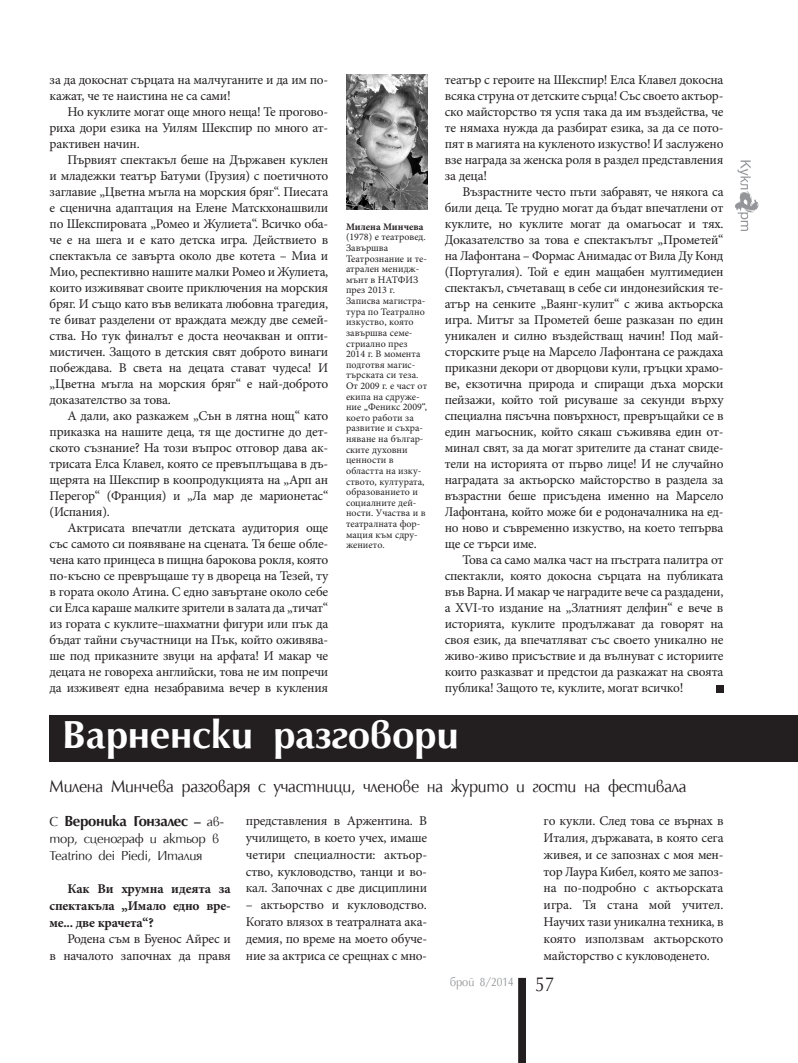
<style>
.page{position:relative;width:798px;height:1063px;background:#fff}
.page>*{position:absolute;margin:0;border:0;box-sizing:border-box;transform-origin:0 0}
.t1{font:700 40px "Opal Bulgarian CYR";color:#fff}
.t2{font:17.5px "Opal Bulgarian CYR";letter-spacing:-.02em;color:#231f20;scale:.95 1}
.t3{font:700 15px "Opal Bulgarian CYR";letter-spacing:-.02em;color:#231f20}
.t4{font:13.38px/16px "Minion Pro";letter-spacing:-.02em;color:#231f20;text-align:justify}
.t5{font:700 13.38px/16.8px "Minion Pro";letter-spacing:-.01em;color:#231f20;text-align:justify}
.t6{font:13.38px/16.8px "Opal Bulgarian CYR";letter-spacing:-.02em;color:#231f20}
.t7{font:12.5px "Opal Bulgarian CYR";color:#939598;scale:.9 1}
.t8{font:10px/10.6px "Minion Pro";color:#231f20}
.t9{font:700 10px "Minion Pro";color:#231f20}
.s1{font-weight:400;font-size:13.38px}
.s2{font-size:21.25px;color:#231f20}
</style>
<div class="page">
<svg style="left:735px;top:161px;width:23px;height:70px"></svg>
<div style="left:518px;top:978px;width:7px;height:85px;background:#231f20"></div>
<img style="left:346px;top:74px;width:81px;height:136px">
<div style="left:715px;top:686px;width:8px;height:7px;background:#231f20"></div>
<div style="left:49px;top:715px;width:748px;height:47px;background:#231f20"></div>
<p class="t4" style="left:50px;top:72px;width:280px">за да докоснат сърцата на малчуганите и да им по&shy;кажат, че те наистина не са сами!</p>
<p class="t4" style="left:50px;top:104px;width:280px;text-indent:18px">Но куклите могат още много неща! Те прогово&shy;риха дори езика на Уилям Шекспир по много ат&shy;рактивен начин.</p>
<p class="t4" style="left:50px;top:152px;width:280px;text-indent:18px">Първият спектакъл беше на Държавен куклен и младежки театър Батуми (Грузия) с поетичното заглавие „Цветна мъгла на морския бряг“. Пиесата е сценична адаптация на Елене Матскхонашвили по Шекспировата „Ромео и Жулиета“. Всичко оба&shy;че е на шега и е като детска игра. Действието в спектакъла се завърта около две котета – Миа и Мио, респективно нашите малки Ромео и Жулиета, които изживяват своите приключения на морския бряг. И също като във великата любовна трагедия, те биват разделени от враждата между две семей&shy;ства. Но тук финалът е доста неочакван и опти&shy;мистичен. Защото в детския свят доброто винаги побеждава. В света на децата стават чудеса! И „Цветна мъгла на морския бряг“ е най-доброто доказателство за това.</p>
<p class="t4" style="left:50px;top:408px;width:280px;text-indent:18px">А дали, ако разкажем „Сън в лятна нощ“ като приказка на нашите деца, тя ще достигне до дет&shy;ското съзнание? На този въпрос отговор дава ак&shy;трисата Елса Клавел, която се превъплъщава в дъ&shy;щерята на Шекспир в коопродукцията на „Арп ан Перегор“ (Франция) и „Ла мар де марионетас“ (Испания).</p>
<p class="t4" style="left:50px;top:520px;width:280px;text-indent:18px">Актрисата впечатли детската аудитория още със самото си появяване на сцената. Тя беше обле&shy;чена като принцеса в пищна барокова рокля, която по-късно се превръщаше ту в двореца на Тезей, ту в гората около Атина. С едно завъртане около себе си Елса караше малките зрители в залата да „тичат“ из гората с куклите–шахматни фигури или пък да бъдат тайни съучастници на Пък, който оживява&shy;ше под приказните звуци на арфата! И макар че децата не говореха английски, това не им попречи да изживеят една незабравима вечер в кукления</p>
<p class="t9" style="left:346px;top:219px;width:79px">Милена Минчева</p>
<p class="t8" style="left:346px;top:232px;width:82px">(1978) е театровед.<br>Завършва<br>Театрознание и те&shy;атрален менидж&shy;мънт в НАТФИЗ през 2013 г.<br>Записва магистра&shy;тура по Театрално изкуство, която завършва семе&shy;стриално през<br>2014 г. В момента подготвя магис&shy;търската си теза.<br>От 2009 г. е част от екипа на сдруже&shy;ние „Феникс 2009“, което работи за развитие и съхра&shy;няване на българ&shy;ските духовни ценности в областта на изку&shy;ството, културата, образованието и социалните дей&shy;ности. Участва и в театралната фор&shy;мация към сдру&shy;жението.</p>
<p class="t4" style="left:444px;top:72px;width:280px">театър с героите на Шекспир! Елса Клавел докосна всяка струна от детските сърца! Със своето актьор&shy;ско майсторство тя успя така да им въздейства, че те нямаха нужда да разбират езика, за да се пото&shy;пят в магията на кукленото изкуство! И заслужено взе награда за женска роля в раздел представления за деца!</p>
<p class="t4" style="left:444px;top:184px;width:280px;text-indent:18px">Възрастните често пъти забравят, че някога са били деца. Те трудно могат да бъдат впечатлени от куклите, но куклите могат да омагьосат и тях.<br>Доказателство за това е спектакълът „Прометей“ на Лафонтана – Формас Анимадас от Вила Ду Конд (Португалия). Той е един мащабен мултимедиен спектакъл, съчетаващ в себе си индонезийския те&shy;атър на сенките „Ваянг-кулит“ с жива актьорска игра. Митът за Прометей беше разказан по един уникален и силно въздействащ начин! Под май&shy;сторските ръце на Марсело Лафонтана се раждаха приказни декори от дворцови кули, гръцки храмо&shy;ве, екзотична природа и спиращи дъха морски пейзажи, който той рисуваше за секунди върху специална пясъчна повърхност, превръщайки се в един магьосник, който сякаш съживява един от&shy;минал свят, за да могат зрителите да станат свиде&shy;тели на историята от първо лице! И не случайно наградата за актьорско майсторство в раздела за възрастни беше присъдена именно на Марсело Лафонтана, който може би е родоначалника на ед&shy;но ново и съвременно изкуство, на което тепърва ще се търси име.</p>
<p class="t4" style="left:444px;top:552px;width:280px;text-indent:18px">Това са само малка част на пъстрата палитра от спектакли, която докосна сърцата на публиката във Варна. И макар че наградите вече са раздадени, а ХVІ-то издание на „Златният делфин“ е вече в историята, куклите продължават да говорят на своя език, да впечатляват със своето уникално не живо-живо присъствие и да вълнуват с историите които разказват и предстои да разкажат на своята публика! Защото те, куклите, могат всичко!</p>
<h1 class="t1" style="left:62px;top:711px;width:398px">Варненски разговори</h1>
<h2 class="t2" style="left:50px;top:777px;width:671px">Милена Минчева разговаря с участници, членове на журито и гости на фестивала</h2>
<p class="t4" style="left:543px;top:812px;width:181px;line-height:17px">го кукли. След това се върнах в Италия, държавата, в която сега живея, и се запознах с моя мен&shy;тор Лаура Кибел, която ме запоз&shy;на по-подробно с актьорската игра. Тя стана мой учител.<br>Научих тази уникална техника, в която използвам актьорското майсторство с кукловоденето.</p>
<p class="t3" style="left:50px;top:812px;width:176px"><span class="s1">С</span> Вероника Гонзалес <span class="s1">– ав-</span></p>
<p class="t6" style="left:50px;top:830px;width:171px">тор, сценограф и актьор в<br>Teatrino dei Piedi, Италия</p>
<p class="t5" style="left:50px;top:880px;width:183px;text-indent:18px">Как Ви хрумна идеята за спектакъла „Имало едно вре&shy;ме... две крачета“?</p>
<p class="t4" style="left:50px;top:931px;width:183px;line-height:16.8px;text-align:right">Родена съм в Буенос Айрес и<br>в началото започнах да правя</p>
<p class="t4" style="left:246px;top:812px;width:183px;line-height:17px">представления в Аржентина. В училището, в което учех, имаше четири специалности: актьор&shy;ство, кукловодство, танци и во&shy;кал. Започнах с две дисциплини</p>
<p class="t4" style="left:246px;top:897px;width:183px;line-height:17px;text-align:left">– актьорство и кукловодство.<br>Когато влязох в театралната ака&shy;демия, по време на моето обуче&shy;ние за актриса се срещнах с мно-</p>
<p class="t7" style="left:449px;top:975px;width:118px">брой 8/2014 <span class="s2">57</span></p>
</div>
